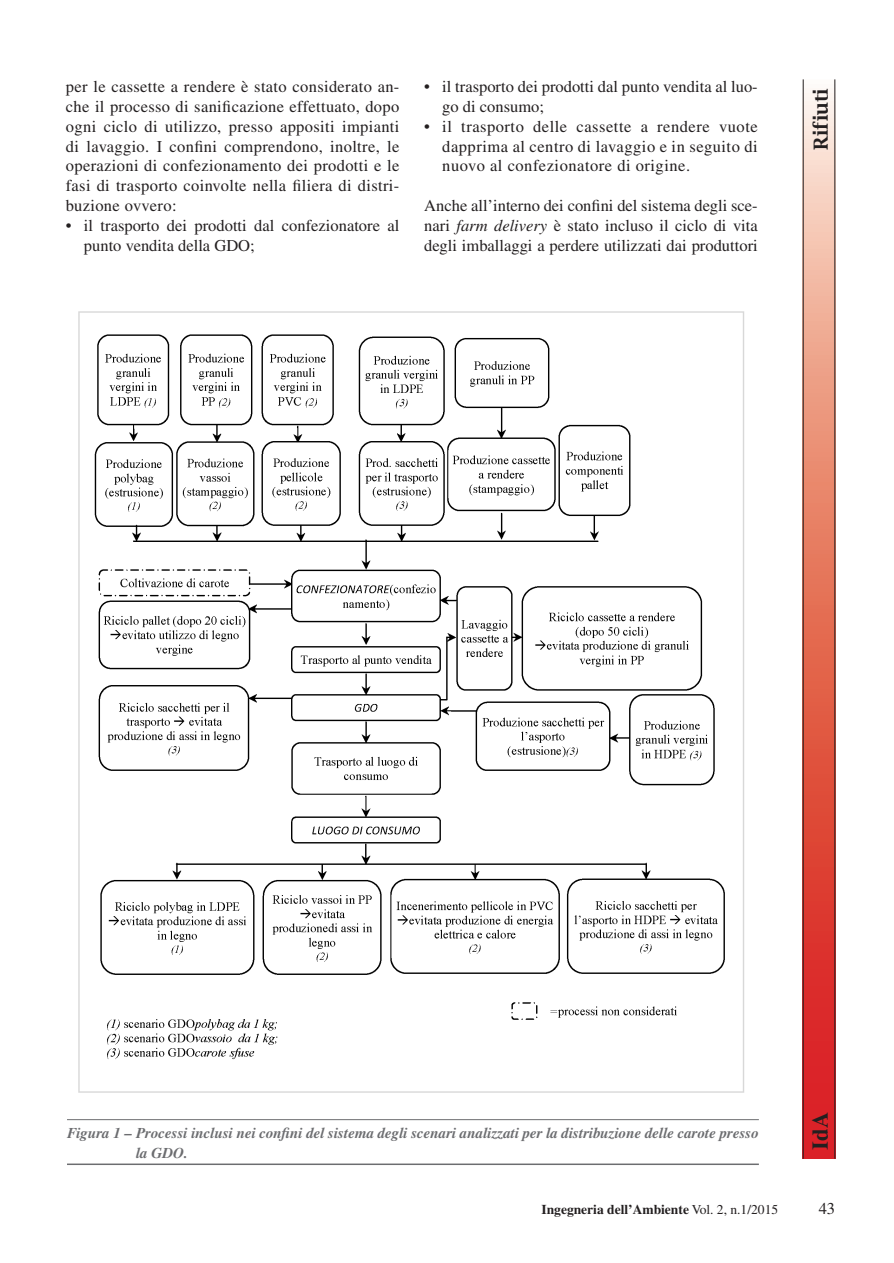
<style>
.page{position:relative;width:894px;height:1263px;background:#fff}
.page>*{position:absolute;margin:0;border:0;box-sizing:border-box;transform-origin:0 0}
.t1{font:700 22.5px "Times";color:#231f20}
.t2{font:600 19.5px "Lucida Bright";color:#231f20}
.Body{font:16.5px/19.8px "Times";color:#231f20;text-align:justify}
.Figure_Caption{font:italic 700 15px/19.5px "Times";color:#6c6d70}
.t3{font:700 13.5px "Times";color:#231f20}
.s1{font-style:italic}
.s2{font-weight:400}
</style>
<div class="page">
<svg style="left:803px;top:79px;width:31px;height:1079px"></svg>
<hr style="left:802px;top:79px;width:1px;height:1079px;background:#231f20">
<hr style="left:834px;top:79px;width:1px;height:1079px;background:#231f20">
<hr style="left:67px;top:1119px;width:691px;height:1px;background:#6c6d70">
<hr style="left:67px;top:1163px;width:691px;height:2px;background:#6c6d70">
<img style="left:78px;top:311px;width:666px;height:782px">
<p class="Body" style="left:66px;top:77px;width:335px">per le cassette a rendere è stato considerato an&shy;che il processo di sanificazione effettuato, dopo ogni ciclo di utilizzo, presso appositi impianti di lavaggio. I confini comprendono, inoltre, le operazioni di confezionamento dei prodotti e le fasi di trasporto coinvolte nella filiera di distri&shy;buzione ovvero:</p>
<p class="Body" style="left:84px;top:215px;width:317px;text-indent:-18px">• il trasporto dei prodotti dal confezionatore al punto vendita della GDO;</p>
<p class="Body" style="left:442px;top:77px;width:317px;text-indent:-18px">• il trasporto dei prodotti dal punto vendita al luo&shy;go di consumo;</p>
<p class="Body" style="left:442px;top:116px;width:317px;text-indent:-18px">• il trasporto delle cassette a rendere vuote dapprima al centro di lavaggio e in seguito di nuovo al confezionatore di origine.</p>
<p class="Body" style="left:424px;top:195px;width:335px">Anche all’interno dei confini del sistema degli sce&shy;nari <span class="s1">farm delivery</span> è stato incluso il ciclo di vita degli imballaggi a perdere utilizzati dai produttori</p>
<p class="t2" style="left:809px;top:150px;width:63px;rotate:-90deg">Rifiuti</p>
<p class="Figure_Caption" style="left:136px;top:1123px;width:624px;text-indent:-69px">Figura 1 – Processi inclusi nei confini del sistema degli scenari analizzati per la distribuzione delle carote presso la GDO.</p>
<h1 class="t1" style="left:806px;top:1149px;width:39px;rotate:-90deg">IdA</h1>
<p class="t3" style="left:541px;top:1201px;width:238px">Ingegneria dell’Ambiente <span class="s2">Vol. 2, n.1/2015</span></p>
<p class="Body" style="left:818px;top:1198px;width:18px">43</p>
</div>
